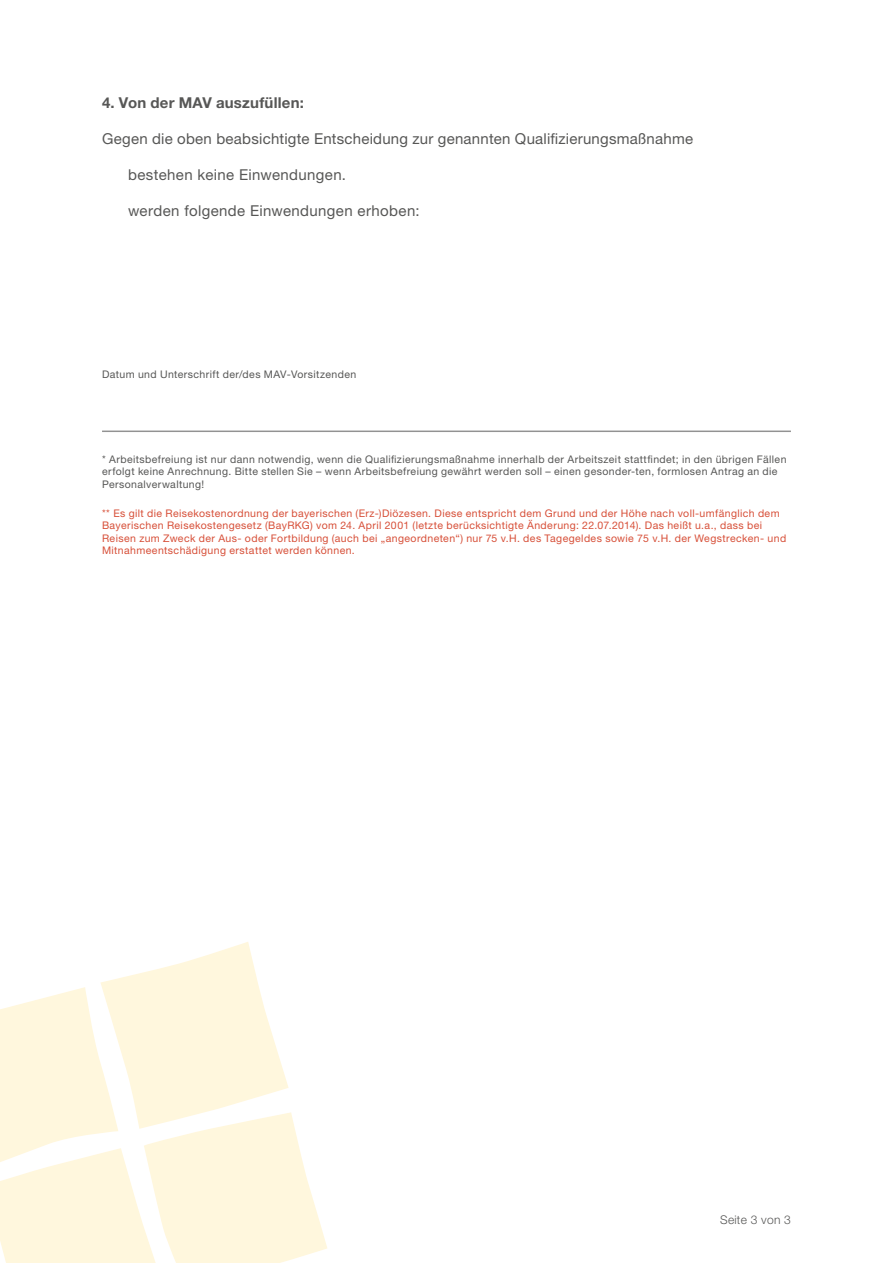
<style>
.page{position:relative;width:893px;height:1263px;background:#fff}
.page>*{position:absolute;margin:0;border:0;box-sizing:border-box;transform-origin:0 0}
.t1{font:15px "Helvetica Neue LT";letter-spacing:.02em;color:#575756}
.t2{font:700 15px "Helvetica Neue LT";letter-spacing:.015em;color:#575756}
.t3{font:300 12px "Helvetica Neue LT";letter-spacing:.02em;color:#575756}
.t4{font:10.5px/12.6px "Helvetica Neue LT";letter-spacing:.035em;color:#d74f38}
.t5{font:10.5px/12.6px "Helvetica Neue LT";letter-spacing:.04em;color:#575756}
</style>
<div class="page">
<hr style="left:102px;top:431px;width:689px;height:1px;background:#929292">
<svg style="left:0;top:942px;width:327px;height:321px"></svg>
<h1 class="t2" style="left:102px;top:93px;width:203px">4. Von der MAV auszufüllen:</h1>
<h1 class="t1" style="left:102px;top:130px;width:593px">Gegen die oben beabsichtigte Entscheidung zur genannten Qualifizierungsmaßnahme</h1>
<h1 class="t1" style="left:128px;top:166px;width:220px">bestehen keine Einwendungen.</h1>
<h1 class="t1" style="left:128px;top:202px;width:293px">werden folgende Einwendungen erhoben:</h1>
<p class="t5" style="left:102px;top:368px;width:256px">Datum und Unterschrift der/des MAV-Vorsitzenden</p>
<p class="t5" style="left:102px;top:452px;width:686px">* Arbeitsbefreiung ist nur dann notwendig, wenn die Qualifizierungsmaßnahme innerhalb der Arbeitszeit stattfindet; in den übrigen Fällen erfolgt keine Anrechnung. Bitte stellen Sie – wenn Arbeitsbefreiung gewährt werden soll – einen gesonder-ten, formlosen Antrag an die<br>Personalverwaltung!</p>
<p class="t4" style="left:102px;top:506px;width:686px">** Es gilt die Reisekostenordnung der bayerischen (Erz-)Diözesen. Diese entspricht dem Grund und der Höhe nach voll-umfänglich dem Bayerischen Reisekostengesetz (BayRKG) vom 24. April 2001 (letzte berücksichtigte Änderung: 22.07.2014). Das heißt u.a., dass bei Reisen zum Zweck der Aus- oder Fortbildung (auch bei „angeordneten“) nur 75 v.H. des Tagegeldes sowie 75 v.H. der Wegstrecken- und Mitnahmeentschädigung erstattet werden können.</p>
<p class="t3" style="left:720px;top:1212px;width:72px">Seite 3 von 3</p>
</div>
